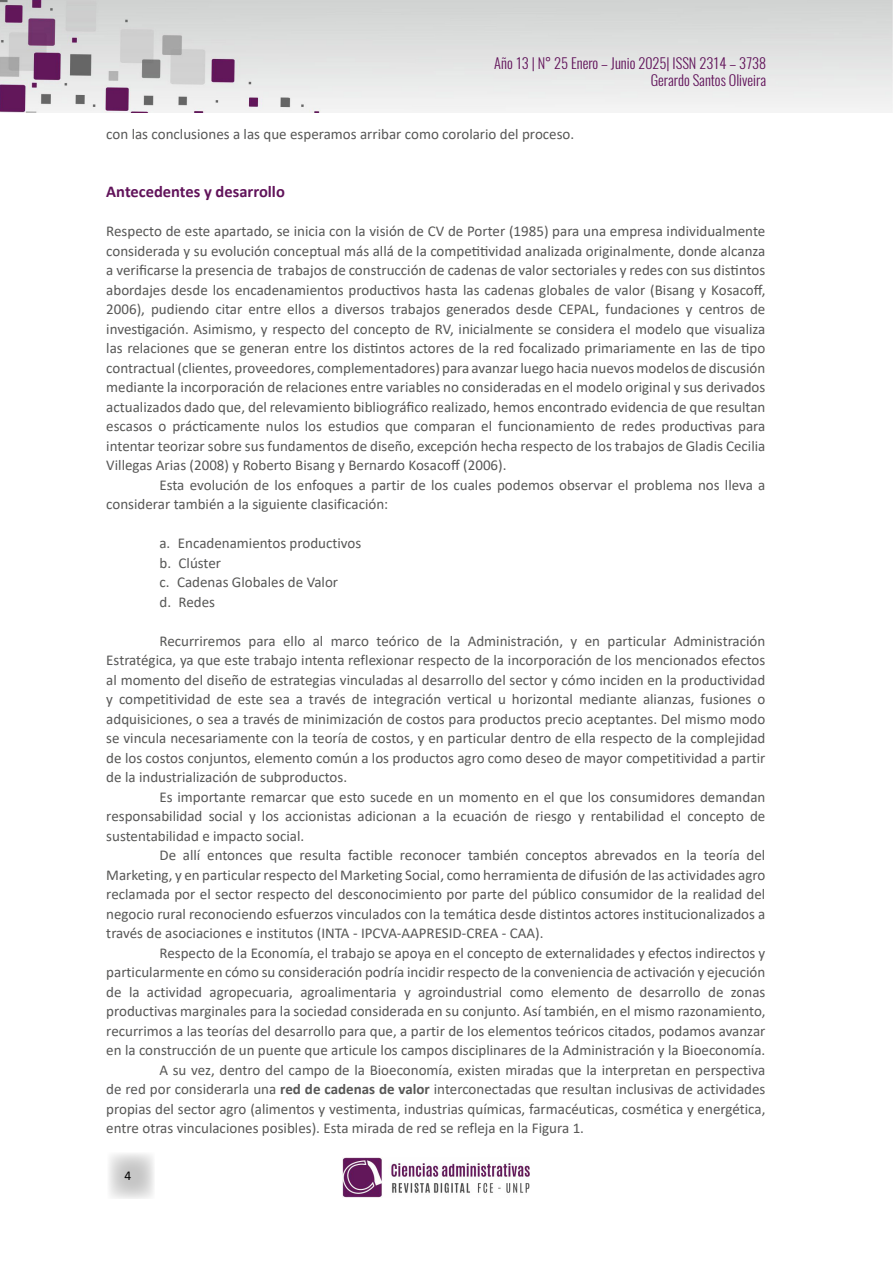
<style>
.page{position:relative;width:893px;height:1263px;background:#fff}
.page>*{position:absolute;margin:0;border:0;box-sizing:border-box;transform-origin:0 0}
.t1{font:700 16.5px "Calibri";color:#61135a}
.t2{font:15px/19.5px "Calibri";color:#575756;text-align:justify}
.t3{font:300 14.4px/17.2px "Oswald";color:#61135a;text-align:right}
.t4{font:13.5px "Calibri";color:#000}
.s1{font-weight:700}
</style>
<div class="page">
<svg style="left:109px;top:1153px;width:45px;height:46px"></svg>
<img style="left:0;top:0;width:893px;height:112px">
<img style="left:342px;top:1157px;width:187px;height:41px">
<p class="t3" style="left:494px;top:52px;width:273px">Año 13 | N° 25 Enero – Junio 2025| ISSN 2314 – 3738<br>Gerardo Santos Oliveira</p>
<p class="t2" style="left:106px;top:124px;width:469px">con las conclusiones a las que esperamos arribar como corolario del proceso.</p>
<p class="t1" style="left:106px;top:180px;width:180px">Antecedentes y desarrollo</p>
<p class="t2" style="left:106px;top:221px;width:661px">Respecto de este apartado, se inicia con la visión de CV de Porter (1985) para una empresa individualmente considerada y su evolución conceptual más allá de la competitividad analizada originalmente, donde alcanza a verificarse la presencia de trabajos de construcción de cadenas de valor sectoriales y redes con sus distintos abordajes desde los encadenamientos productivos hasta las cadenas globales de valor (Bisang y Kosacoff, 2006), pudiendo citar entre ellos a diversos trabajos generados desde CEPAL, fundaciones y centros de investigación. Asimismo, y respecto del concepto de RV, inicialmente se considera el modelo que visualiza las relaciones que se generan entre los distintos actores de la red focalizado primariamente en las de tipo contractual (clientes, proveedores, complementadores) para avanzar luego hacia nuevos modelos de discusión mediante la incorporación de relaciones entre variables no consideradas en el modelo original y sus derivados actualizados dado que, del relevamiento bibliográfico realizado, hemos encontrado evidencia de que resultan escasos o prácticamente nulos los estudios que comparan el funcionamiento de redes productivas para intentar teorizar sobre sus fundamentos de diseño, excepción hecha respecto de los trabajos de Gladis Cecilia Villegas Arias (2008) y Roberto Bisang y Bernardo Kosacoff (2006).</p>
<p class="t2" style="left:106px;top:475px;width:661px;text-indent:53px">Esta evolución de los enfoques a partir de los cuales podemos observar el problema nos lleva a considerar también a la siguiente clasificación:</p>
<p class="t2" style="left:159px;top:533px;width:203px;text-align:left">a. Encadenamientos productivos b. Clúster<br>c. Cadenas Globales de Valor<br>d. Redes</p>
<p class="t2" style="left:106px;top:631px;width:661px;text-indent:53px">Recurriremos para ello al marco teórico de la Administración, y en particular Administración Estratégica, ya que este trabajo intenta reflexionar respecto de la incorporación de los mencionados efectos al momento del diseño de estrategias vinculadas al desarrollo del sector y cómo inciden en la productividad y competitividad de este sea a través de integración vertical u horizontal mediante alianzas, fusiones o adquisiciones, o sea a través de minimización de costos para productos precio aceptantes. Del mismo modo se vincula necesariamente con la teoría de costos, y en particular dentro de ella respecto de la complejidad de los costos conjuntos, elemento común a los productos agro como deseo de mayor competitividad a partir de la industrialización de subproductos.</p>
<p class="t2" style="left:106px;top:787px;width:661px;text-indent:53px">Es importante remarcar que esto sucede en un momento en el que los consumidores demandan responsabilidad social y los accionistas adicionan a la ecuación de riesgo y rentabilidad el concepto de sustentabilidad e impacto social.</p>
<p class="t2" style="left:106px;top:845px;width:661px;text-indent:53px">De allí entonces que resulta factible reconocer también conceptos abrevados en la teoría del Marketing, y en particular respecto del Marketing Social, como herramienta de difusión de las actividades agro reclamada por el sector respecto del desconocimiento por parte del público consumidor de la realidad del negocio rural reconociendo esfuerzos vinculados con la temática desde distintos actores institucionalizados a través de asociaciones e institutos (INTA - IPCVA-AAPRESID-CREA - CAA).</p>
<p class="t2" style="left:159px;top:943px;width:607px">Respecto de la Economía, el trabajo se apoya en el concepto de externalidades y efectos indirectos y</p>
<p class="t2" style="left:106px;top:962px;width:661px">particularmente en cómo su consideración podría incidir respecto de la conveniencia de activación y ejecución</p>
<p class="t2" style="left:106px;top:982px;width:661px">de la actividad agropecuaria, agroalimentaria y agroindustrial como elemento de desarrollo de zonas</p>
<p class="t2" style="left:106px;top:1001px;width:661px">productivas marginales para la sociedad considerada en su conjunto. Así también, en el mismo razonamiento,</p>
<p class="t2" style="left:106px;top:1021px;width:661px">recurrimos a las teorías del desarrollo para que, a partir de los elementos teóricos citados, podamos avanzar</p>
<p class="t2" style="left:106px;top:1040px;width:661px">en la construcción de un puente que articule los campos disciplinares de la Administración y la Bioeconomía.</p>
<p class="t2" style="left:159px;top:1060px;width:607px">A su vez, dentro del campo de la Bioeconomía, existen miradas que la interpretan en perspectiva</p>
<p class="t2" style="left:106px;top:1079px;width:661px">de red por considerarla una <span class="s1">red de cadenas de valor</span> interconectadas que resultan inclusivas de actividades</p>
<p class="t2" style="left:106px;top:1099px;width:661px">propias del sector agro (alimentos y vestimenta, industrias químicas, farmacéuticas, cosmética y energética,</p>
<p class="t2" style="left:106px;top:1118px;width:479px">entre otras vinculaciones posibles). Esta mirada de red se refleja en la Figura 1.</p>
<p class="t4" style="left:124px;top:1166px;width:8px">4</p>
</div>
